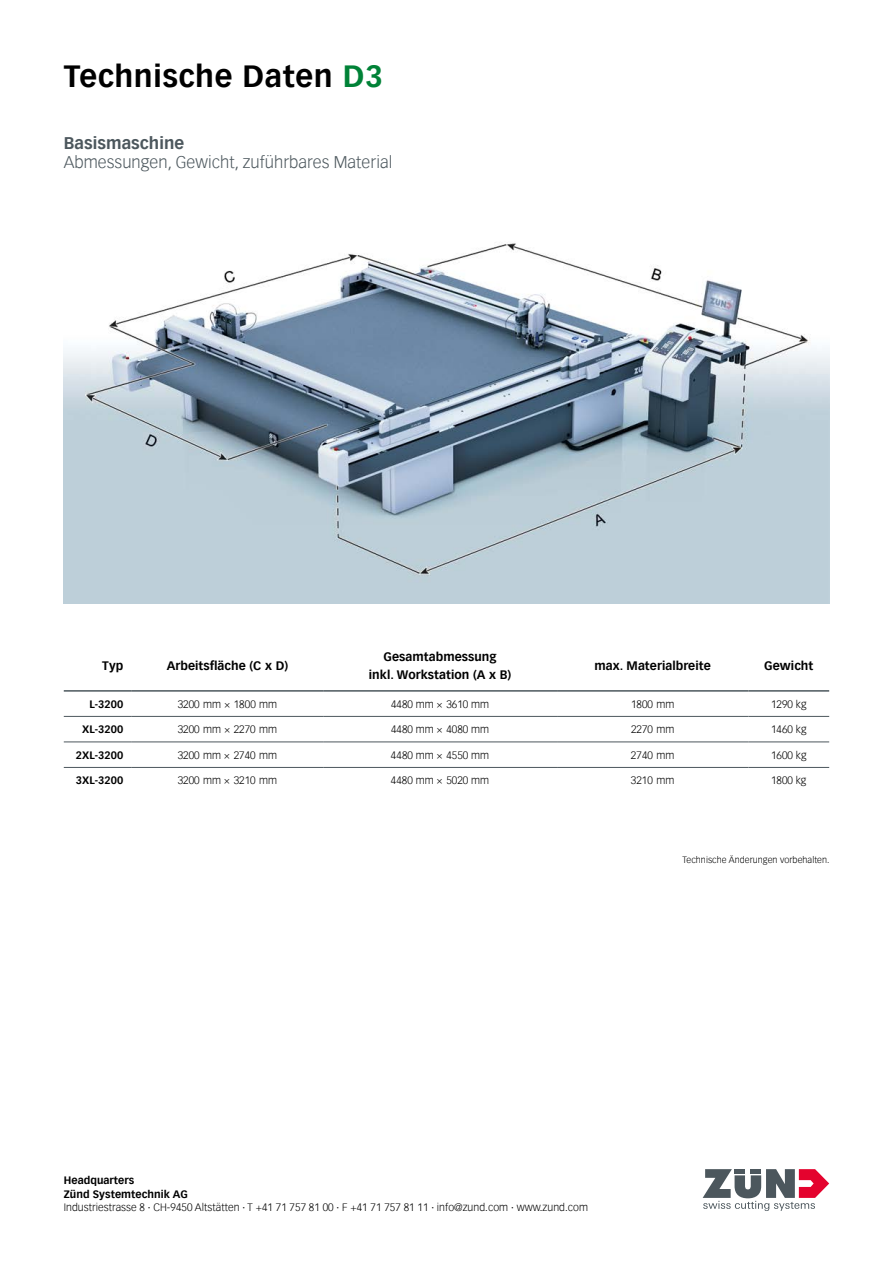
<style>
.page{position:relative;width:893px;height:1263px;background:#fff}
.page>*{position:absolute;margin:0;border:0;box-sizing:border-box;transform-origin:0 0}
.t1{font:700 30px "Vectora Com";letter-spacing:.02em;color:#000}
.t2{font:300 16.5px "Vectora Com";letter-spacing:.005em;color:#4c575d}
.t3{font:700 16.5px "Vectora Com";letter-spacing:.005em;color:#4c575d}
.t4{font:700 12px/18px "Vectora Com";letter-spacing:.005em;color:#000;text-align:center}
.t5{font:300 10.5px "Vectora Com";letter-spacing:.005em;color:#000}
.t6{font:700 10.5px/13.5px "Vectora Com";letter-spacing:.005em;color:#000}
.t7{font:300 9px "Vectora Com";letter-spacing:.005em;color:#000}
.s1{color:#008237}
</style>
<div class="page">
<svg style="left:703px;top:1169px;width:126px;height:42px"></svg>
<img style="left:64px;top:243px;width:765px;height:360px">
<hr style="left:64px;top:716px;width:68px;height:1px;background:#4c575d">
<hr style="left:132px;top:716px;width:191px;height:1px;background:#4c575d">
<hr style="left:323px;top:716px;width:234px;height:1px;background:#4c575d">
<hr style="left:557px;top:716px;width:191px;height:1px;background:#4c575d">
<hr style="left:748px;top:716px;width:81px;height:1px;background:#4c575d">
<hr style="left:132px;top:741px;width:191px;height:1px;background:#4c575d">
<hr style="left:323px;top:741px;width:234px;height:1px;background:#4c575d">
<hr style="left:557px;top:741px;width:191px;height:1px;background:#4c575d">
<hr style="left:748px;top:741px;width:81px;height:1px;background:#4c575d">
<hr style="left:132px;top:767px;width:191px;height:1px;background:#4c575d">
<hr style="left:323px;top:767px;width:234px;height:1px;background:#4c575d">
<hr style="left:557px;top:767px;width:191px;height:1px;background:#4c575d">
<hr style="left:748px;top:767px;width:81px;height:1px;background:#4c575d">
<hr style="left:64px;top:741px;width:68px;height:1px;background:#4c575d">
<hr style="left:64px;top:767px;width:68px;height:1px;background:#4c575d">
<hr style="left:64px;top:690px;width:68px;height:2px;background:#4c575d">
<hr style="left:132px;top:690px;width:191px;height:2px;background:#4c575d">
<hr style="left:323px;top:690px;width:234px;height:2px;background:#4c575d">
<hr style="left:557px;top:690px;width:191px;height:2px;background:#4c575d">
<hr style="left:748px;top:690px;width:81px;height:2px;background:#4c575d">
<h1 class="t1" style="left:64px;top:58px;width:321px">Technische Daten <span class="s1">D3</span></h1>
<h2 class="t3" style="left:64px;top:133px;width:122px">Basismaschine</h2>
<h2 class="t2" style="left:64px;top:153px;width:330px">Abmessungen, Gewicht, zuführbares Material</h2>
<p class="t4" style="left:102px;top:656px;width:23px">Typ</p>
<p class="t4" style="left:167px;top:656px;width:123px">Arbeitsfläche (C x D)</p>
<p class="t4" style="left:369px;top:647px;width:144px">Gesamtabmessung<br>inkl. Workstation (A x B)</p>
<p class="t4" style="left:595px;top:656px;width:118px">max. Materialbreite</p>
<p class="t4" style="left:764px;top:656px;width:51px">Gewicht</p>
<p class="t6" style="left:89px;top:697px;width:35px">L-3200</p>
<p class="t5" style="left:178px;top:698px;width:101px">3200 mm × 1800 mm</p>
<p class="t5" style="left:391px;top:698px;width:100px">4480 mm × 3610 mm</p>
<p class="t5" style="left:631px;top:698px;width:45px">1800 mm</p>
<p class="t5" style="left:771px;top:698px;width:37px">1290 kg</p>
<p class="t6" style="left:82px;top:723px;width:43px">XL-3200</p>
<p class="t5" style="left:178px;top:723px;width:101px">3200 mm × 2270 mm</p>
<p class="t5" style="left:391px;top:723px;width:100px">4480 mm × 4080 mm</p>
<p class="t5" style="left:631px;top:723px;width:45px">2270 mm</p>
<p class="t5" style="left:771px;top:723px;width:37px">1460 kg</p>
<p class="t6" style="left:76px;top:748px;width:49px">2XL-3200</p>
<p class="t5" style="left:178px;top:749px;width:101px">3200 mm × 2740 mm</p>
<p class="t5" style="left:391px;top:749px;width:100px">4480 mm × 4550 mm</p>
<p class="t5" style="left:631px;top:749px;width:45px">2740 mm</p>
<p class="t5" style="left:771px;top:749px;width:37px">1600 kg</p>
<p class="t6" style="left:76px;top:774px;width:49px">3XL-3200</p>
<p class="t5" style="left:178px;top:774px;width:101px">3200 mm × 3210 mm</p>
<p class="t5" style="left:391px;top:774px;width:100px">4480 mm × 5020 mm</p>
<p class="t5" style="left:631px;top:774px;width:45px">3210 mm</p>
<p class="t5" style="left:771px;top:774px;width:37px">1800 kg</p>
<p class="t7" style="left:683px;top:854px;width:148px">Technische Änderungen vorbehalten.</p>
<p class="t6" style="left:64px;top:1173px;width:126px">Headquarters<br>Zünd Systemtechnik AG</p>
<p class="t5" style="left:64px;top:1201px;width:526px">Industriestrasse 8 ∙ CH-9450 Altstätten ∙ T +41 71 757 81 00 ∙ F +41 71 757 81 11 ∙ info@zund.com ∙ www.zund.com</p>
</div>
